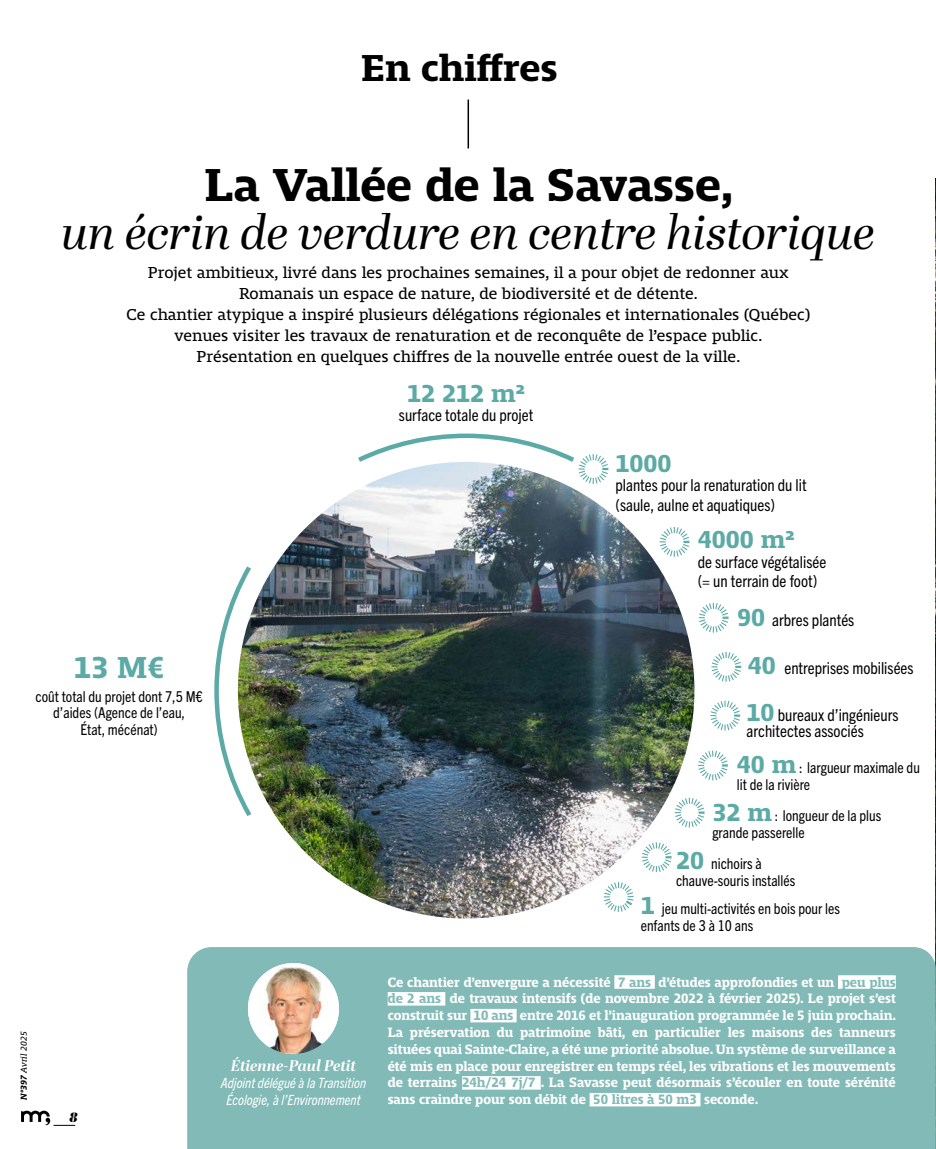
<style>
.page{position:relative;width:936px;height:1149px;background:#fff}
.page>*{position:absolute;margin:0;border:0;box-sizing:border-box;transform-origin:0 0}
.t1{font:italic 48px "Abril Display";color:#000}
.t2{font:700 48px "Mislab Std";color:#000}
.t3{font:700 39px "Mislab Std";color:#000}
.t4{font:700 31.5px "Mislab Std";color:#5baaa6}
.t5{font:700 25.5px "Mislab Std";color:#5baaa6}
.t6{font:16.5px/21px "Mislab Std";color:#000;text-align:center}
.t7{font:condensed 16.5px/19.5px "Trade Gothic Next LT Pro";color:#000}
.t8{font:italic 700 15.45px "Abril Display";letter-spacing:-.005em;color:#fff}
.t9{font:condensed 15px/16.5px "Trade Gothic Next LT Pro";color:#000}
.t10{font:700 14.1px/16.8px "Mislab Std";color:#fff;text-align:justify;scale:.95 1}
.t11{font:italic condensed 14.1px/16.8px "Trade Gothic Next LT Pro";color:#fff;text-align:center}
.t12{font:italic 13.35px "Abril Display Bl";color:#000}
.t13{font:italic 9px "Mislab Std";color:#000}
.s1{font-family:"Mislab Std";font-weight:700;font-stretch:normal;font-size:25.5px;color:#5baaa6}
.s2{font-weight:700}
.s3{color:#82bab7}
</style>
<div class="page">
<img style="left:935px;top:179px;width:1px;height:969px">
<hr style="left:467px;top:99px;width:2px;height:49px;background:#000">
<img style="left:238px;top:461px;width:456px;height:457px;border-radius:228px">
<div style="left:187px;top:947px;width:748px;height:201px;background:#82bab7"></div>
<img style="left:248px;top:962px;width:91px;height:91px;border-radius:45px">
<div style="left:614px;top:974px;width:40px;height:14px;background:#fff"></div>
<div style="left:838px;top:974px;width:57px;height:14px;background:#fff"></div>
<div style="left:387px;top:991px;width:58px;height:14px;background:#fff"></div>
<div style="left:470px;top:1008px;width:46px;height:14px;background:#fff"></div>
<div style="left:462px;top:1075px;width:78px;height:14px;background:#fff"></div>
<div style="left:589px;top:1092px;width:111px;height:14px;background:#fff"></div>
<svg style="left:659px;top:527px;width:31px;height:30px"></svg>
<svg style="left:698px;top:602px;width:31px;height:31px"></svg>
<svg style="left:711px;top:652px;width:31px;height:30px"></svg>
<svg style="left:710px;top:700px;width:31px;height:31px"></svg>
<svg style="left:698px;top:750px;width:30px;height:31px"></svg>
<svg style="left:674px;top:797px;width:31px;height:31px"></svg>
<svg style="left:641px;top:842px;width:31px;height:31px"></svg>
<svg style="left:603px;top:882px;width:31px;height:30px"></svg>
<img style="left:214px;top:566px;width:41px;height:250px">
<svg style="left:358px;top:433px;width:251px;height:52px"></svg>
<svg style="left:21px;top:1110px;width:54px;height:15px"></svg>
<h2 class="t3" style="left:361px;top:48px;width:198px">En chiffres</h2>
<h1 class="t2" style="left:204px;top:160px;width:530px">La Vallée de la Savasse,</h1>
<h1 class="t1" style="left:61px;top:198px;width:815px">un écrin de verdure en centre historique</h1>
<p class="t6" style="left:126px;top:262px;width:685px">Projet ambitieux, livré dans les prochaines semaines, il a pour objet de redonner aux Romanais un espace de nature, de biodiversité et de détente.<br>Ce chantier atypique a inspiré plusieurs délégations régionales et internationales (Québec) venues visiter les travaux de renaturation et de reconquête de l’espace public.<br>Présentation en quelques chiffres de la nouvelle entrée ouest de la ville.</p>
<h3 class="t4" style="left:74px;top:651px;width:92px">13 M€</h3>
<p class="t9" style="left:36px;top:687px;width:169px;text-align:center">coût total du projet dont 7,5 M€ d’aides (Agence de l’eau,<br>État, mécénat)</p>
<h3 class="t5" style="left:407px;top:380px;width:120px">12 212 m²</h3>
<p class="t7" style="left:399px;top:404px;width:136px">surface totale du projet</p>
<h3 class="t5" style="left:615px;top:450px;width:58px">1000</h3>
<p class="t7" style="left:615px;top:474px;width:193px">plantes pour la renaturation du lit (saule, aulne et aquatiques)</p>
<h3 class="t5" style="left:697px;top:526px;width:99px">4000 m²</h3>
<p class="t7" style="left:697px;top:551px;width:130px">de surface végétalisée (= un terrain de foot)</p>
<p class="t7" style="left:737px;top:608px;width:119px"><span class="s1">90</span> arbres plantés</p>
<p class="t7" style="left:747px;top:656px;width:167px"><span class="s1">40</span> entreprises mobilisées</p>
<p class="t7" style="left:746px;top:705px;width:153px;line-height:16.5px"><span class="s1">10</span> bureaux d’ingénieurs architectes associés</p>
<p class="t9" style="left:736px;top:758px;width:185px"><span class="s1">40 m</span> : largueur maximale du lit de la rivière</p>
<p class="t9" style="left:712px;top:806px;width:170px"><span class="s1">32 m</span> : longueur de la plus grande passerelle</p>
<p class="t9" style="left:676px;top:854px;width:121px"><span class="s1">20</span> nichoirs à chauve-souris installés</p>
<p class="t9" style="left:640px;top:899px;width:201px"><span class="s1">1</span> jeu multi-activités en bois pour les enfants de 3 à 10 ans</p>
<p class="t13" style="left:19px;top:1099px;width:70px;rotate:-90deg"><span class="s2">N°397</span> Avril 2025</p>
<p class="t12" style="left:69px;top:1107px;width:9px">8</p>
<p class="t8" style="left:231px;top:1054px;width:127px">Étienne-Paul Petit</p>
<p class="t11" style="left:221px;top:1073px;width:147px">Adjoint délégué à la Transition<br>Écologie, à l’Environnement</p>
<p class="t10" style="left:387px;top:973px;width:536px">Ce chantier d’envergure a nécessité <span class="s3">7 ans</span> d’études approfondies et un <span class="s3">peu plus de 2 ans</span> de travaux intensifs (de novembre 2022 à février 2025). Le projet s’est construit sur <span class="s3">10 ans</span> entre 2016 et l’inauguration programmée le 5 juin prochain.<br>La préservation du patrimoine bâti, en particulier les maisons des tanneurs situées quai Sainte-Claire, a été une priorité absolue. Un système de surveillance a été mis en place pour enregistrer en temps réel, les vibrations et les mouvements de terrains <span class="s3">24h/24 7j/7</span> . La Savasse peut désormais s’écouler en toute sérénité sans craindre pour son débit de <span class="s3">50 litres à 50 m3</span> seconde.</p>
</div>
